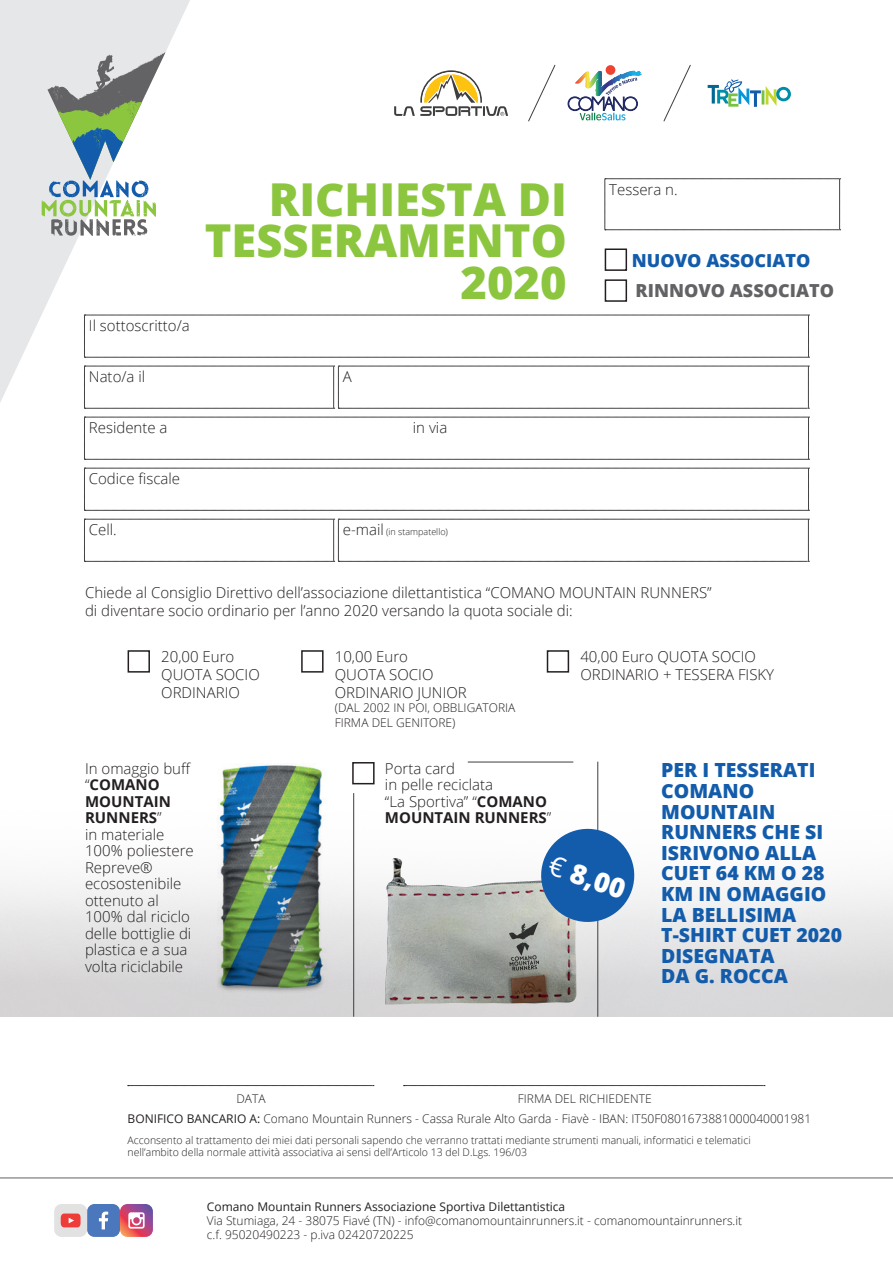
<style>
.page{position:relative;width:893px;height:1263px;background:#fff}
.page>*{position:absolute;margin:0;border:0;box-sizing:border-box;transform-origin:0 0}
.t1{font:800 45.3px/41.7px "Open Sans";color:#8bc63e;text-align:right}
.t2{font:800 27.3px "Open Sans";color:#fff}
.t3{font:800 19.5px/20.5px "Open Sans";color:#135cab}
.t4{font:800 18px "Open Sans";color:#636366}
.t5{font:800 18px "Open Sans";color:#135cab}
.t6{font:300 15px/16.5px "Open Sans";color:#231f20}
.t7{font:300 12px/14.4px "Open Sans";color:#231f20}
.t8{font:12px "Open Sans";color:#231f20}
.t9{font:300 10.5px/12.6px "Open Sans";color:#231f20}
.t10{font:300 9px "Open Sans";color:#231f20}
.s1{font-size:15px}
.s2{font-weight:700}
.s3{font-weight:400}
</style>
<div class="page">
<div style="left:0;top:740px;width:893px;height:278px;background:#6a5750;opacity:.1"></div>
<svg style="left:0;top:0;width:196px;height:417px"></svg>
<svg style="left:42px;top:52px;width:123px;height:185px"></svg>
<svg style="left:84px;top:468px;width:725px;height:43px"></svg>
<svg style="left:84px;top:519px;width:725px;height:43px"></svg>
<div style="left:128px;top:650px;width:22px;height:23px;border:2px solid #231f20"></div>
<div style="left:301px;top:650px;width:23px;height:23px;border:2px solid #231f20"></div>
<div style="left:547px;top:650px;width:22px;height:23px;border:2px solid #231f20"></div>
<svg style="left:404px;top:1085px;width:361px;height:1px"></svg>
<svg style="left:128px;top:1085px;width:246px;height:1px"></svg>
<hr style="left:0;top:1178px;width:893px;height:1px;background:#636366">
<div style="left:605px;top:279px;width:22px;height:23px;border:2px solid #231f20"></div>
<div style="left:605px;top:248px;width:22px;height:23px;border:2px solid #231f20"></div>
<svg style="left:84px;top:315px;width:725px;height:43px"></svg>
<svg style="left:84px;top:417px;width:725px;height:43px"></svg>
<svg style="left:84px;top:366px;width:725px;height:43px"></svg>
<svg style="left:605px;top:179px;width:236px;height:52px"></svg>
<div style="left:87px;top:1204px;width:33px;height:33px;background:#4b77bc;border-radius:7px"></div>
<svg style="left:99px;top:1211px;width:9px;height:18px"></svg>
<svg style="left:120px;top:1204px;width:33px;height:33px"></svg>
<div style="left:54px;top:1204px;width:33px;height:33px;background:#e1e2e1;border-radius:7px"></div>
<svg style="left:61px;top:1213px;width:20px;height:14px"></svg>
<svg style="left:394px;top:70px;width:114px;height:46px"></svg>
<div style="left:606px;top:65px;width:9px;height:10px;background:#ee4232;border-radius:50%"></div>
<svg style="left:568px;top:71px;width:74px;height:49px"></svg>
<svg style="left:528px;top:65px;width:28px;height:57px"></svg>
<svg style="left:663px;top:65px;width:28px;height:57px"></svg>
<svg style="left:708px;top:79px;width:83px;height:28px"></svg>
<div style="left:352px;top:762px;width:23px;height:22px;border:2px solid #231f20"></div>
<hr style="left:353px;top:793px;width:1px;height:224px;background:#3e3e3f">
<hr style="left:468px;top:762px;width:105px;height:1px;background:#3e3e3f">
<hr style="left:597px;top:762px;width:1px;height:255px;background:#3e3e3f">
<img style="left:385px;top:858px;width:191px;height:147px">
<svg style="left:509px;top:823px;width:131px;height:148px"></svg>
<img style="left:196px;top:740px;width:150px;height:275px">
<p class="t6" style="left:89px;top:317px;width:102px">Il sottoscritto/a</p>
<h1 class="t1" style="left:205px;top:176px;width:364px">RICHIESTA DI<br>TESSERAMENTO<br>2020</h1>
<p class="t6" style="left:89px;top:368px;width:58px">Nato/a il</p>
<p class="t6" style="left:343px;top:368px;width:10px">A</p>
<p class="t6" style="left:89px;top:419px;width:80px">Residente a</p>
<p class="t6" style="left:413px;top:419px;width:36px">in via</p>
<p class="t6" style="left:89px;top:470px;width:93px">Codice fiscale</p>
<p class="t6" style="left:89px;top:521px;width:29px">Cell.</p>
<p class="t10" style="left:343px;top:526px;width:107px"><span class="s1">e-mail</span> (in stampatello)</p>
<p class="t6" style="left:609px;top:181px;width:70px">Tessera n.</p>
<p class="t5" style="left:632px;top:246px;width:180px">NUOVO ASSOCIATO</p>
<p class="t4" style="left:636px;top:277px;width:200px">RINNOVO ASSOCIATO</p>
<p class="t6" style="left:85px;top:584px;width:628px;line-height:18px">Chiede al Consiglio Direttivo dell’associazione dilettantistica “COMANO MOUNTAIN RUNNERS” di diventare socio ordinario per l’anno 2020 versando la quota sociale di:</p>
<p class="t6" style="left:161px;top:647px;width:100px;line-height:18px">20,00 Euro<br>QUOTA SOCIO<br>ORDINARIO</p>
<p class="t6" style="left:335px;top:647px;width:134px;line-height:18px">10,00 Euro<br>QUOTA SOCIO<br>ORDINARIO JUNIOR</p>
<p class="t7" style="left:335px;top:700px;width:182px">(DAL 2002 IN POI, OBBLIGATORIA<br>FIRMA DEL GENITORE)</p>
<p class="t6" style="left:580px;top:647px;width:195px;line-height:18px">40,00 Euro QUOTA SOCIO<br>ORDINARIO + TESSERA FISKY</p>
<p class="t6" style="left:85px;top:759px;width:110px">In omaggio buff “<span class="s2">COMANO<br>MOUNTAIN<br>RUNNERS</span>”<br>in materiale<br>100% poliestere<br>Repreve® ecosostenibile ottenuto al<br>100% dal riciclo delle bottiglie di plastica e a sua volta riciclabile</p>
<p class="t6" style="left:385px;top:759px;width:168px">Porta card<br>in pelle reciclata<br>“La Sportiva” “<span class="s2">COMANO<br>MOUNTAIN RUNNERS</span>”</p>
<h3 class="t3" style="left:661px;top:759px;width:182px">PER I TESSERATI<br>COMANO<br>MOUNTAIN<br>RUNNERS CHE SI<br>ISRIVONO ALLA<br>CUET 64 KM O 28<br>KM IN OMAGGIO<br>LA BELLISIMA<br>T-SHIRT CUET 2020<br>DISEGNATA<br>DA G. ROCCA</h3>
<h2 class="t2" style="left:556px;top:844px;width:81px;rotate:19deg"><span class="s3">€</span> 8,00</h2>
<p class="t7" style="left:128px;top:1089px;width:685px;line-height:19.4px;text-indent:390px">FIRMA DEL RICHIEDENTE<br><span class="s3">BONIFICO BANCARIO A:</span> Comano Mountain Runners - Cassa Rurale Alto Garda - Fiavè - IBAN: IT50F0801673881000040001981</p>
<p class="t7" style="left:236px;top:1091px;width:31px">DATA</p>
<p class="t9" style="left:128px;top:1133px;width:625px">Acconsento al trattamento dei miei dati personali sapendo che verranno trattati mediante strumenti manuali, informatici e telematici nell’ambito della normale attività associativa ai sensi dell’Articolo 13 del D.Lgs. 196/03</p>
<p class="t8" style="left:207px;top:1198px;width:360px">Comano Mountain Runners Associazione Sportiva Dilettantistica</p>
<p class="t7" style="left:207px;top:1213px;width:537px">Via Stumiaga, 24 - 38075 Fiavé (TN) - info@comanomountainrunners.it - comanomountainrunners.it c.f. 95020490223 - p.iva 02420720225</p>
</div>
